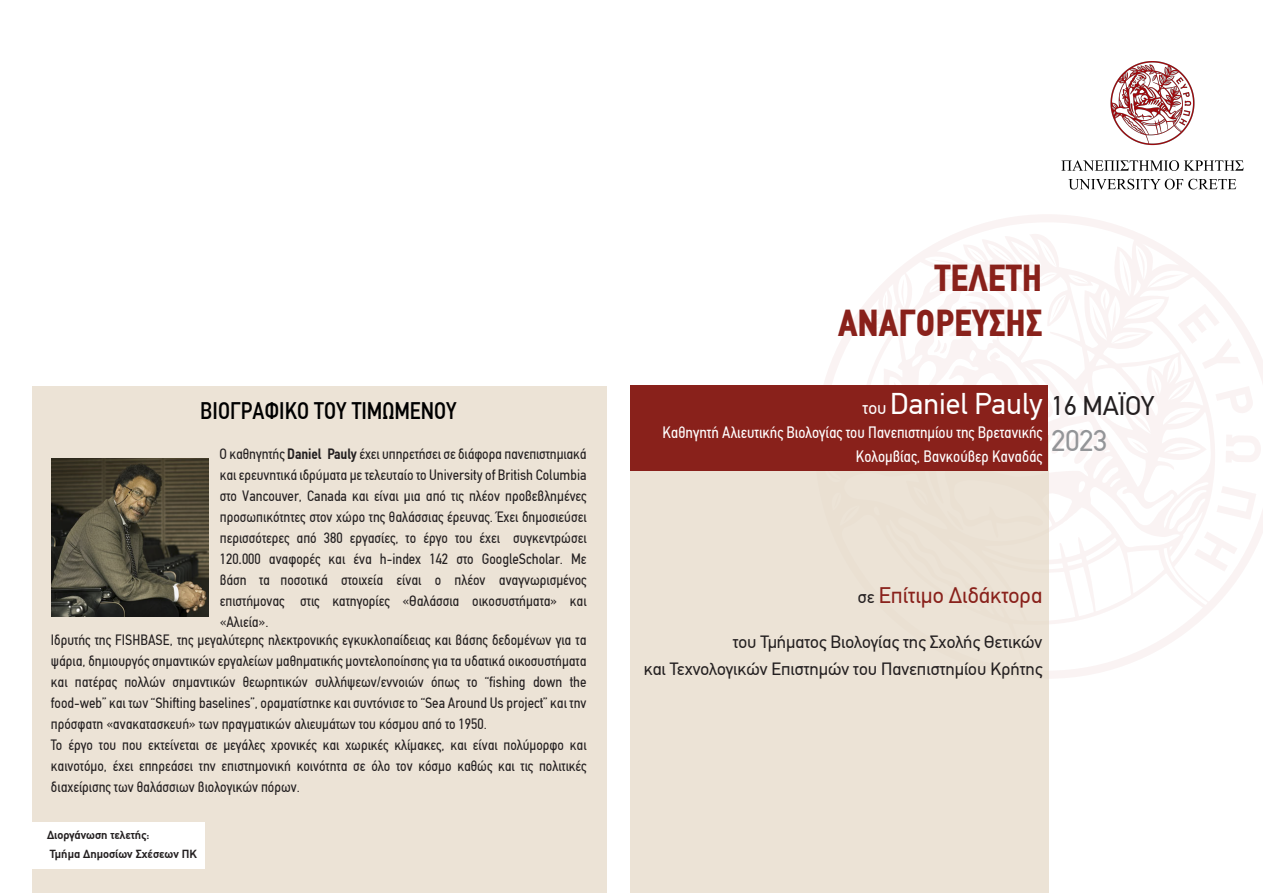
<style>
.page{position:relative;width:1263px;height:893px;background:#fff}
.page>*{position:absolute;margin:0;border:0;box-sizing:border-box;transform-origin:0 0}
.t1{font:900 condensed 37.5px/45px "PF Din Text";color:#89211b;text-align:right}
.t2{font:30px "PF Din Text";color:#fff}
.t3{font:30px "PF Din Text";color:#939598}
.t4{font:27px "PF Din Text";color:#231f20}
.t5{font:500 condensed 24px "PF Din Text";color:#000}
.t6{font:22.5px "PF Din Text";color:#89211b}
.t7{font:17.85px/27px "PF Din Text";color:#231f20;text-align:right}
.t8{font:16.5px/24px "PF Din Text Condensed";color:#fff;text-align:right}
.t9{font:15px/21px "PF Din Text Condensed";color:#231f20;text-align:justify}
.t10{font:700 12px/19.5px "PF Din Text";color:#231f20}
.s1{font-size:17.85px}
.s2{font-weight:700}
.s3{font-family:"Minion Pro"}
.s4{font-size:17.85px;color:#231f20}
</style>
<div class="page">
<div style="left:32px;top:386px;width:574px;height:507px;background:#ece3d6"></div>
<img style="left:52px;top:459px;width:156px;height:157px">
<svg style="left:824px;top:215px;width:439px;height:465px"></svg>
<div style="left:20px;top:822px;width:184px;height:46px;background:#fff"></div>
<div style="left:630px;top:435px;width:418px;height:458px;background:#ece3d6"></div>
<div style="left:630px;top:385px;width:418px;height:85px;background:#89211b"></div>
<img style="left:1062px;top:62px;width:182px;height:128px">
<h1 class="t1" style="left:838px;top:255px;width:206px">ΤΕΛΕΤΗ<br>ΑΝΑΓΟΡΕΥΣΗΣ</h1>
<h3 class="t5" style="left:200px;top:397px;width:258px">ΒΙΟΓΡΑΦΙΚΟ ΤΟΥ ΤΙΜΩΜΕΝΟΥ</h3>
<h3 class="t4" style="left:1051px;top:390px;width:104px">16 ΜΑΪΟΥ</h3>
<h2 class="t3" style="left:1051px;top:423px;width:57px">2023</h2>
<h2 class="t2" style="left:863px;top:386px;width:181px"><span class="s1">του</span> Daniel Pauly</h2>
<p class="t8" style="left:662px;top:420px;width:381px">Καθηγητή Αλιευτικής Βιολογίας του Πανεπιστηµίου της Βρετανικής<br>Κολοµβίας, Βανκούβερ Καναδάς</p>
<p class="t9" style="left:220px;top:443px;width:368px">Ο καθηγητής <span class="s2">Daniel Pauly</span> έχει υπηρετήσει σε διάφορα πανεπιστηµιακά και ερευνητικά ιδρύµατα µε τελευταίο το University of British Columbia στο Vancouver, Canada και είναι µια από τις πλέον προβεβληµένες προσωπικότητες στον χώρο της θαλάσσιας έρευνας. Έχει δηµοσιεύσει περισσότερες από 380 εργασίες, το έργο του έχει συγκεντρώσει 120<span class="s3">.</span>000 αναφορές και ένα h-index 142 στο GoogleScholar. Με βάση τα ποσοτικά στοιχεία είναι ο πλέον αναγνωρισµένος επιστήµονας στις κατηγορίες «Θαλάσσια οικοσυστήµατα» και «Αλιεία».</p>
<p class="t9" style="left:51px;top:630px;width:537px;text-align:left">Ιδρυτής της FISHBASΕ, της µεγαλύτερης ηλεκτρονικής εγκυκλοπαίδειας και βάσης δεδοµένων για τα ψάρια, δηµιουργός σηµαντικών εργαλείων µαθηµατικής µοντελοποίησης για τα υδατικά οικοσυστήµατα και πατέρας πολλών σηµαντικών θεωρητικών συλλήψεων/εννοιών όπως το “fishing down the food-web” και των “Shifting baselines”, οραµατίστηκε και συντόνισε το “Sea Around Us project” και την πρόσφατη «ανακατασκευή» των πραγµατικών αλιευµάτων του κόσµου από το 1950.<br>Το έργο του που εκτείνεται σε µεγάλες χρονικές και χωρικές κλίµακες, και είναι πολύµορφο και καινοτόµο, έχει επηρεάσει την επιστηµονική κοινότητα σε όλο τον κόσµο καθώς και τις πολιτικές διαχείρισης των θαλάσσιων βιολογικών πόρων.</p>
<h3 class="t6" style="left:858px;top:582px;width:186px"><span class="s4">σε</span> Επίτιµο Διδάκτορα</h3>
<p class="t7" style="left:644px;top:628px;width:400px">του Τµήµατος Βιολογίας της Σχολής Θετικών<br>και Τεχνολογικών Επιστηµών του Πανεπιστηµίου Κρήτης</p>
<p class="t10" style="left:47px;top:825px;width:151px">Διοργάνωση τελετής:<br>Τµήµα Δηµοσίων Σχέσεων ΠΚ</p>
</div>
